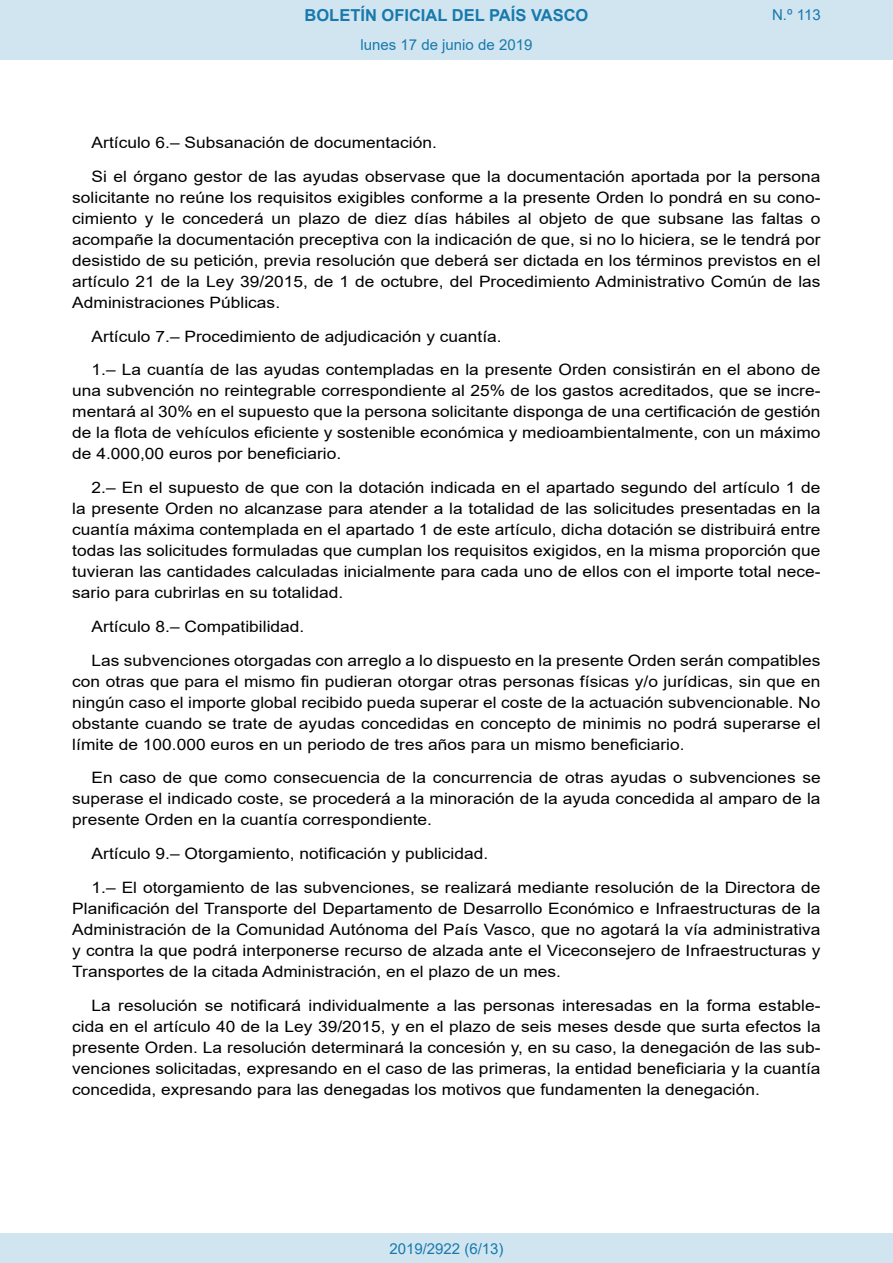
<style>
.page{position:relative;width:893px;height:1263px;background:#fff}
.page>*{position:absolute;margin:0;border:0;box-sizing:border-box;transform-origin:0 0}
.t1{font:700 16.5px "Arial";color:#1879ad}
.BOPVDetalle{font:15.6px/21px "Arial";color:#000;text-align:justify;scale:1.11 1}
.Paginacion_Centro{font:15px "Arial";color:#1879ad}
</style>
<div class="page">
<div style="left:0;top:0;width:893px;height:60px;background:#d0e5f0"></div>
<div style="left:0;top:1233px;width:893px;height:30px;background:#d0e5f0"></div>
<p class="t1" style="left:305px;top:3px;width:285px">BOLETÍN OFICIAL DEL PAÍS VASCO</p>
<p class="Paginacion_Centro" style="left:361px;top:35px;width:173px">lunes 17 de junio de 2019</p>
<p class="Paginacion_Centro" style="left:772px;top:5px;width:50px">N.º 113</p>
<p class="BOPVDetalle" style="left:92px;top:132px;width:313px">Artículo 6.– Subsanación de documentación.</p>
<p class="BOPVDetalle" style="left:72px;top:166px;width:676px;text-indent:19px">Si el órgano gestor de las ayudas observase que la documentación aportada por la persona solicitante no reúne los requisitos exigibles conforme a la presente Orden lo pondrá en su cono&shy;cimiento y le concederá un plazo de diez días hábiles al objeto de que subsane las faltas o acompañe la documentación preceptiva con la indicación de que, si no lo hiciera, se le tendrá por desistido de su petición, previa resolución que deberá ser dictada en los términos previstos en el artículo 21 de la Ley 39/2015, de 1 de octubre, del Procedimiento Administrativo Común de las Administraciones Públicas.</p>
<p class="BOPVDetalle" style="left:92px;top:326px;width:371px">Artículo 7.– Procedimiento de adjudicación y cuantía.</p>
<p class="BOPVDetalle" style="left:72px;top:359px;width:676px;text-indent:19px">1.– La cuantía de las ayudas contempladas en la presente Orden consistirán en el abono de una subvención no reintegrable correspondiente al 25% de los gastos acreditados, que se incre&shy;mentará al 30% en el supuesto que la persona solicitante disponga de una certificación de gestión de la flota de vehículos eficiente y sostenible económica y medioambientalmente, con un máximo de 4.000,00 euros por beneficiario.</p>
<p class="BOPVDetalle" style="left:72px;top:477px;width:676px;text-indent:19px">2.– En el supuesto de que con la dotación indicada en el apartado segundo del artículo 1 de la presente Orden no alcanzase para atender a la totalidad de las solicitudes presentadas en la cuantía máxima contemplada en el apartado 1 de este artículo, dicha dotación se distribuirá entre todas las solicitudes formuladas que cumplan los requisitos exigidos, en la misma proporción que tuvieran las cantidades calculadas inicialmente para cada uno de ellos con el importe total nece&shy;sario para cubrirlas en su totalidad.</p>
<p class="BOPVDetalle" style="left:92px;top:616px;width:193px">Artículo 8.– Compatibilidad.</p>
<p class="BOPVDetalle" style="left:72px;top:650px;width:676px;text-indent:19px">Las subvenciones otorgadas con arreglo a lo dispuesto en la presente Orden serán compatibles con otras que para el mismo fin pudieran otorgar otras personas físicas y/o jurídicas, sin que en ningún caso el importe global recibido pueda superar el coste de la actuación subvencionable. No obstante cuando se trate de ayudas concedidas en concepto de minimis no podrá superarse el límite de 100.000 euros en un periodo de tres años para un mismo beneficiario.</p>
<p class="BOPVDetalle" style="left:72px;top:767px;width:676px;text-indent:19px">En caso de que como consecuencia de la concurrencia de otras ayudas o subvenciones se superase el indicado coste, se procederá a la minoración de la ayuda concedida al amparo de la presente Orden en la cuantía correspondiente.</p>
<p class="BOPVDetalle" style="left:92px;top:843px;width:359px">Artículo 9.– Otorgamiento, notificación y publicidad.</p>
<p class="BOPVDetalle" style="left:72px;top:877px;width:676px;text-indent:19px">1.– El otorgamiento de las subvenciones, se realizará mediante resolución de la Directora de Planificación del Transporte del Departamento de Desarrollo Económico e Infraestructuras de la Administración de la Comunidad Autónoma del País Vasco, que no agotará la vía administrativa y contra la que podrá interponerse recurso de alzada ante el Viceconsejero de Infraestructuras y Transportes de la citada Administración, en el plazo de un mes.</p>
<p class="BOPVDetalle" style="left:72px;top:995px;width:676px;text-indent:19px">La resolución se notificará individualmente a las personas interesadas en la forma estable&shy;cida en el artículo 40 de la Ley 39/2015, y en el plazo de seis meses desde que surta efectos la presente Orden. La resolución determinará la concesión y, en su caso, la denegación de las sub&shy;venciones solicitadas, expresando en el caso de las primeras, la entidad beneficiaria y la cuantía concedida, expresando para las denegadas los motivos que fundamenten la denegación.</p>
<p class="Paginacion_Centro" style="left:389px;top:1238px;width:116px">2019/2922 (6/13)</p>
</div>
